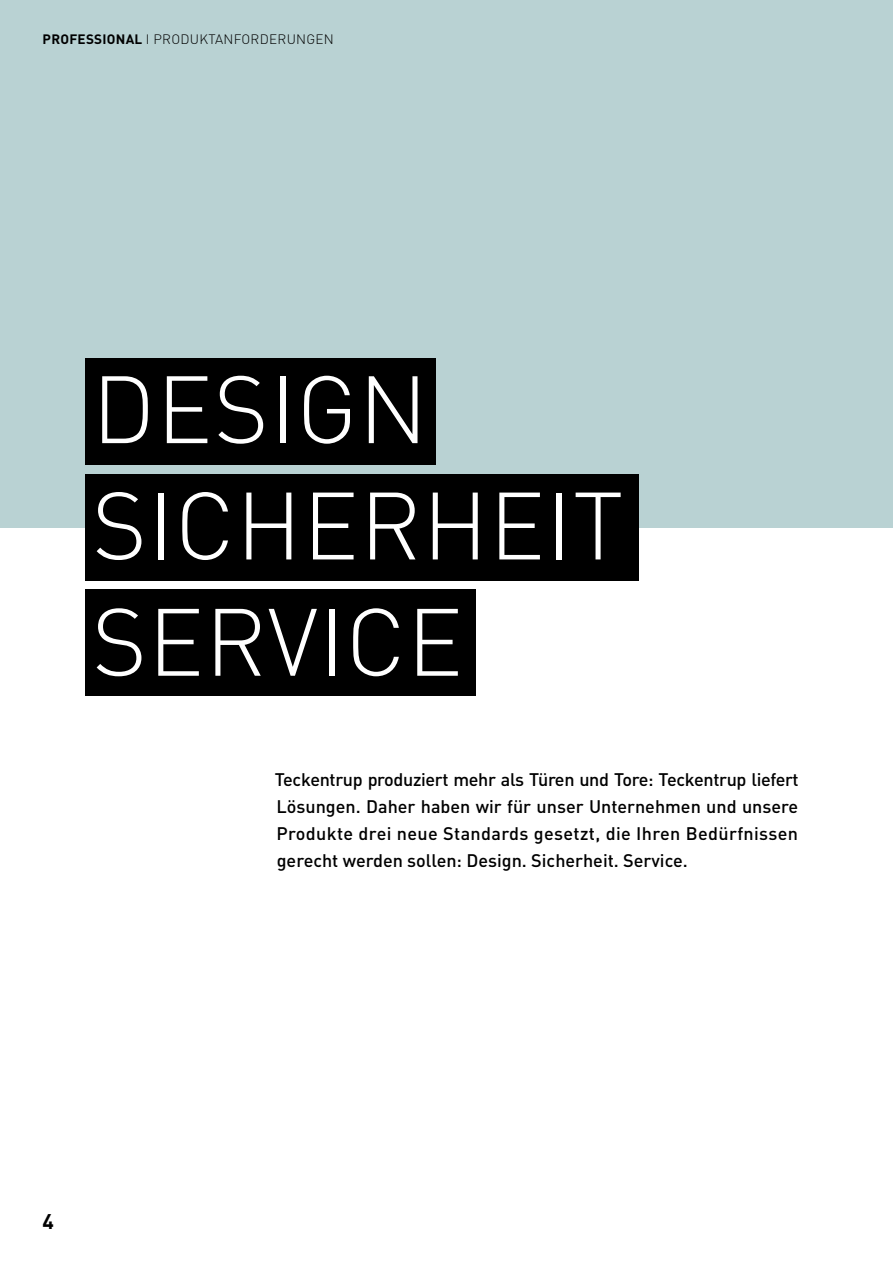
<style>
.page{position:relative;width:893px;height:1263px;background:#fff}
.page>*{position:absolute;margin:0;border:0;box-sizing:border-box;transform-origin:0 0}
.t1{font:300 93.9px/116.2px "DIN Pro";letter-spacing:.01em;color:#fff}
.t2{font:700 21px "DIN Pro";color:#000}
.t3{font:500 18px/27px "DIN Pro";color:#000;text-align:justify}
.t4{font:300 13.5px "DIN Pro";letter-spacing:.02em;color:#000}
.s1{font-weight:700}
</style>
<div class="page">
<div style="left:0;top:0;width:893px;height:527px;background:#b9d2d3"></div>
<div style="left:85px;top:359px;width:351px;height:106px;background:#000"></div>
<div style="left:85px;top:474px;width:554px;height:107px;background:#000"></div>
<div style="left:85px;top:589px;width:390px;height:107px;background:#000"></div>
<p class="t4" style="left:43px;top:30px;width:293px"><span class="s1">PROFESSIONAL</span> I PRODUKTANFORDERUNGEN</p>
<h1 class="t1" style="left:92px;top:347px;width:533px">DESIGN<br>SICHERHEIT<br>SERVICE</h1>
<p class="t2" style="left:43px;top:1207px;width:13px">4</p>
<p class="t3" style="left:275px;top:765px;width:525px">Teckentrup produziert mehr als Türen und Tore: Teckentrup liefert Lösungen. Daher haben wir für unser Unternehmen und unsere Produkte drei neue Standards gesetzt, die Ihren Bedürfnissen gerecht werden sollen: Design. Sicherheit. Service.</p>
</div>
